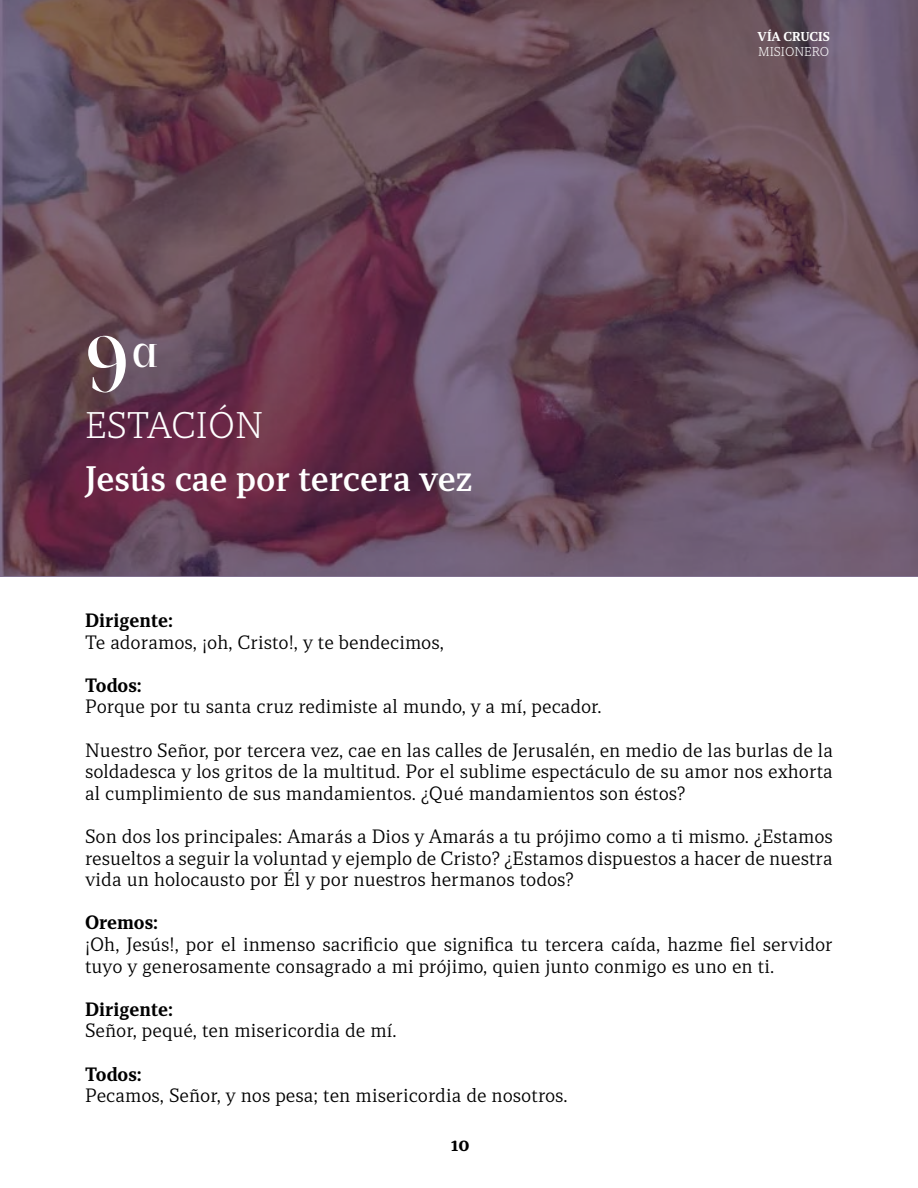
<style>
.page{position:relative;width:918px;height:1188px;background:#fff}
.page>*{position:absolute;margin:0;border:0;box-sizing:border-box;transform-origin:0 0}
.t1{font:75px "Mica Valo";color:#fff}
.t2{font:300 34.5px "Recia";color:#fff}
.t3{font:600 33px "Recia";color:#fff}
.t4{font:18px/21.6px "Recia";color:#000;text-align:justify}
.t5{font:700 18px "Recia";color:#000}
.t6{font:700 12px "Recia";color:#fff}
.t7{font:300 12px "Recia";color:#fff}
</style>
<div class="page">
<svg style="left:0;top:0;width:918px;height:576px;background:#674a5b"></svg>
<h1 class="t1" style="left:85px;top:318px;width:74px">9<sup>a</sup></h1>
<h2 class="t2" style="left:85px;top:403px;width:180px">ESTACIÓN</h2>
<h3 class="t3" style="left:85px;top:457px;width:389px">Jesús cae por tercera vez</h3>
<p class="t6" style="left:758px;top:29px;width:74px">VÍA CRUCIS</p>
<p class="t7" style="left:758px;top:44px;width:73px">MISIONERO</p>
<p class="t5" style="left:85px;top:608px;width:89px">Dirigente:</p>
<p class="t4" style="left:85px;top:631px;width:360px">Te adoramos, ¡oh, Cristo!, y te bendecimos,</p>
<p class="t5" style="left:85px;top:673px;width:58px">Todos:</p>
<p class="t4" style="left:85px;top:696px;width:518px">Porque por tu santa cruz redimiste al mundo, y a mí, pecador.</p>
<p class="t4" style="left:85px;top:739px;width:750px">Nuestro Señor, por tercera vez, cae en las calles de Jerusalén, en medio de las burlas de la soldadesca y los gritos de la multitud. Por el sublime espectáculo de su amor nos exhorta al cumplimiento de sus mandamientos. ¿Qué mandamientos son éstos?</p>
<p class="t4" style="left:85px;top:825px;width:749px">Son dos los principales: Amarás a Dios y Amarás a tu prójimo como a ti mismo. ¿Estamos resueltos a seguir la voluntad y ejemplo de Cristo? ¿Estamos dispuestos a hacer de nuestra vida un holocausto por Él y por nuestros hermanos todos?</p>
<p class="t5" style="left:85px;top:911px;width:75px">Oremos:</p>
<p class="t4" style="left:85px;top:933px;width:749px">¡Oh, Jesús!, por el inmenso sacrificio que significa tu tercera caída, hazme fiel servidor tuyo y generosamente consagrado a mi prójimo, quien junto conmigo es uno en ti.</p>
<p class="t5" style="left:85px;top:997px;width:89px">Dirigente:</p>
<p class="t4" style="left:85px;top:1020px;width:313px">Señor, pequé, ten misericordia de mí.</p>
<p class="t5" style="left:85px;top:1062px;width:58px">Todos:</p>
<p class="t4" style="left:85px;top:1084px;width:484px">Pecamos, Señor, y nos pesa; ten misericordia de nosotros.</p>
<p class="t5" style="left:451px;top:1133px;width:20px">10</p>
</div>
